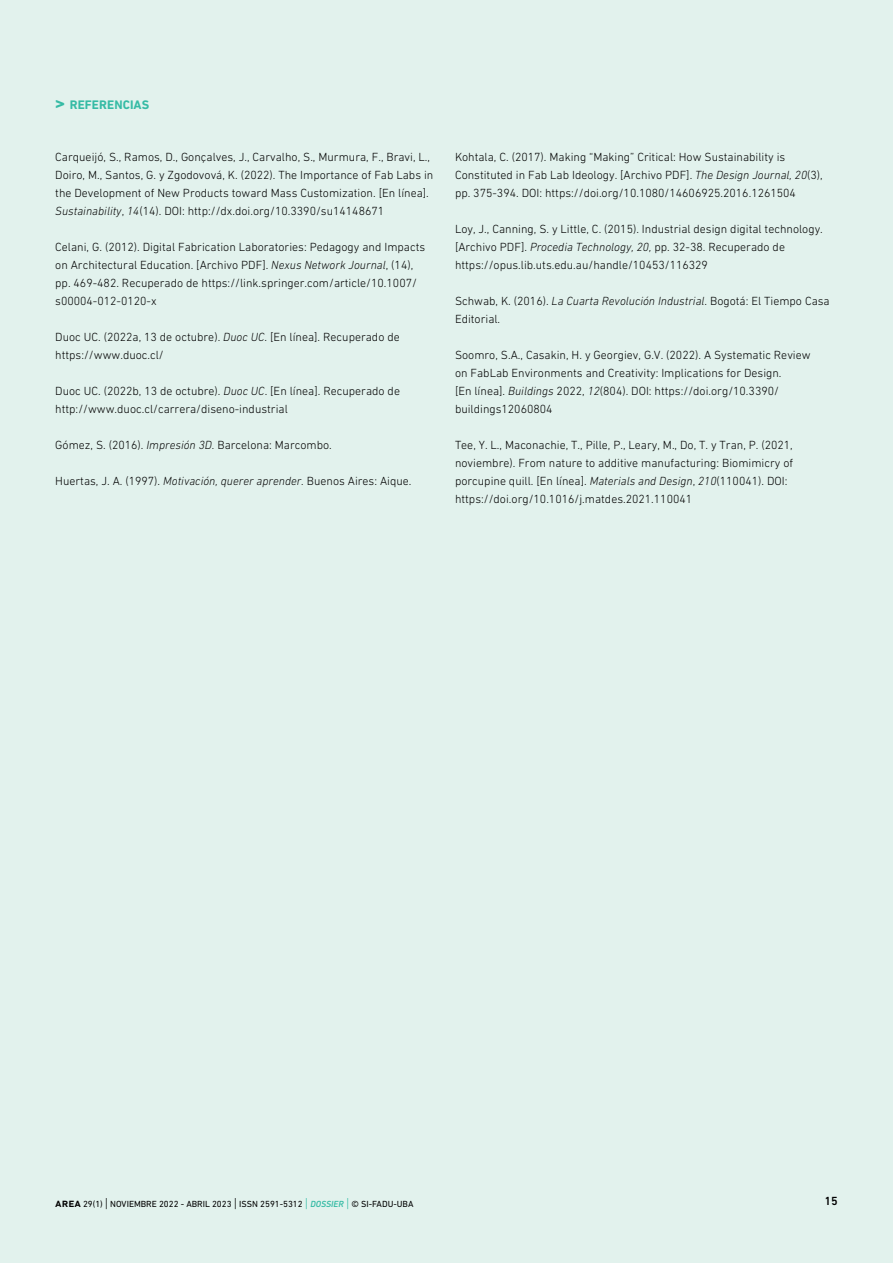
<style>
.page{position:relative;width:893px;height:1263px;background:#e2f2ed}
.page>*{position:absolute;margin:0;border:0;box-sizing:border-box;transform-origin:0 0}
.Titulo_Referencias{font:700 12.6px "DIN Next LT Pro";letter-spacing:.005em;color:#36bba5}
.Referencias{font:300 12px/18px "DIN Next LT Pro";color:#000}
.t1{font:500 12px "DIN Next LT Pro";color:#000}
.t2{font:9px "DIN Next LT Pro";color:#000}
.s1{font-size:18px}
.s2{font-style:italic}
.s3{font-weight:500;font-size:12px}
.s4{font-weight:300;font-size:13.5px}
.s5{font-weight:300;font-size:13.5px;color:#36bba5}
.s6{font-weight:500;font-style:italic;color:#36bba5}
</style>
<div class="page">
<p class="Titulo_Referencias" style="left:55px;top:97px;width:96px"><span class="s1">&gt;</span> REFERENCIAS</p>
<p class="Referencias" style="left:55px;top:148px;width:380px">Carqueijó, S., Ramos, D., Gonçalves, J., Carvalho, S., Murmura, F., Bravi, L., Doiro, M., Santos, G. y Zgodovová, K. (2022). The Importance of Fab Labs in the Development of New Products toward Mass Customization. [En línea].<br><span class="s2">Sustainability</span>, <span class="s2">14</span>(14). DOI: http://dx.doi.org/10.3390/su14148671</p>
<p class="Referencias" style="left:55px;top:238px;width:371px">Celani, G. (2012). Digital Fabrication Laboratories: Pedagogy and Impacts on Architectural Education. [Archivo PDF]. <span class="s2">Nexus Network Journal</span>, (14), pp. 469-482. Recuperado de https://link.springer.com/article/10.1007/ s00004-012-0120-x</p>
<p class="Referencias" style="left:55px;top:328px;width:346px">Duoc UC. (2022a, 13 de octubre). <span class="s2">Duoc UC</span>. [En línea]. Recuperado de https://www.duoc.cl/</p>
<p class="Referencias" style="left:55px;top:382px;width:346px">Duoc UC. (2022b, 13 de octubre). <span class="s2">Duoc UC</span>. [En línea]. Recuperado de http://www.duoc.cl/carrera/diseno-industrial</p>
<p class="Referencias" style="left:55px;top:436px;width:278px">Gómez, S. (2016). <span class="s2">Impresión 3D.</span> Barcelona: Marcombo.</p>
<p class="Referencias" style="left:55px;top:472px;width:358px">Huertas, J. A. (1997). <span class="s2">Motivación, querer aprender.</span> Buenos Aires: Aique.</p>
<p class="Referencias" style="left:455px;top:148px;width:369px">Kohtala, C. (2017). Making “Making” Critical: How Sustainability is<br>Constituted in Fab Lab Ideology. [Archivo PDF]. <span class="s2">The Design Journal, 20</span>(3), pp. 375-394. DOI: https://doi.org/10.1080/14606925.2016.1261504</p>
<p class="Referencias" style="left:455px;top:220px;width:369px">Loy, J., Canning, S. y Little, C. (2015). Industrial design digital technology. [Archivo PDF]. <span class="s2">Procedia Technology, 20,</span> pp. 32-38. Recuperado de https://opus.lib.uts.edu.au/handle/10453/116329</p>
<p class="Referencias" style="left:455px;top:292px;width:376px">Schwab, K. (2016). <span class="s2">La Cuarta Revolución Industrial</span>. Bogotá: El Tiempo Casa<br>Editorial.</p>
<p class="Referencias" style="left:455px;top:346px;width:357px">Soomro, S.A., Casakin, H. y Georgiev, G.V. (2022). A Systematic Review on FabLab Environments and Creativity: Implications for Design.<br>[En línea]. <span class="s2">Buildings</span> 2022, <span class="s2">12</span>(804). DOI: https://doi.org/10.3390/ buildings12060804</p>
<p class="Referencias" style="left:455px;top:436px;width:340px">Tee, Y. L., Maconachie, T., Pille, P., Leary, M., Do, T. y Tran, P. (2021, noviembre). From nature to additive manufacturing: Biomimicry of porcupine quill. [En línea]. <span class="s2">Materials and Design</span>, <span class="s2">210</span>(110041). DOI: https://doi.org/10.1016/j.matdes.2021.110041</p>
<p class="t2" style="left:55px;top:1198px;width:360px"><span class="s3">area</span> 29(1) <span class="s4">|</span> NOVIEMBRE 2022 - ABRIL 2023 <span class="s4">|</span> ISSN 2591-5312 <span class="s5">|</span> <span class="s6">DOSSIER</span> <span class="s5">|</span> © SI-FADU-UBA</p>
<p class="t1" style="left:824px;top:1194px;width:15px">15</p>
</div>
